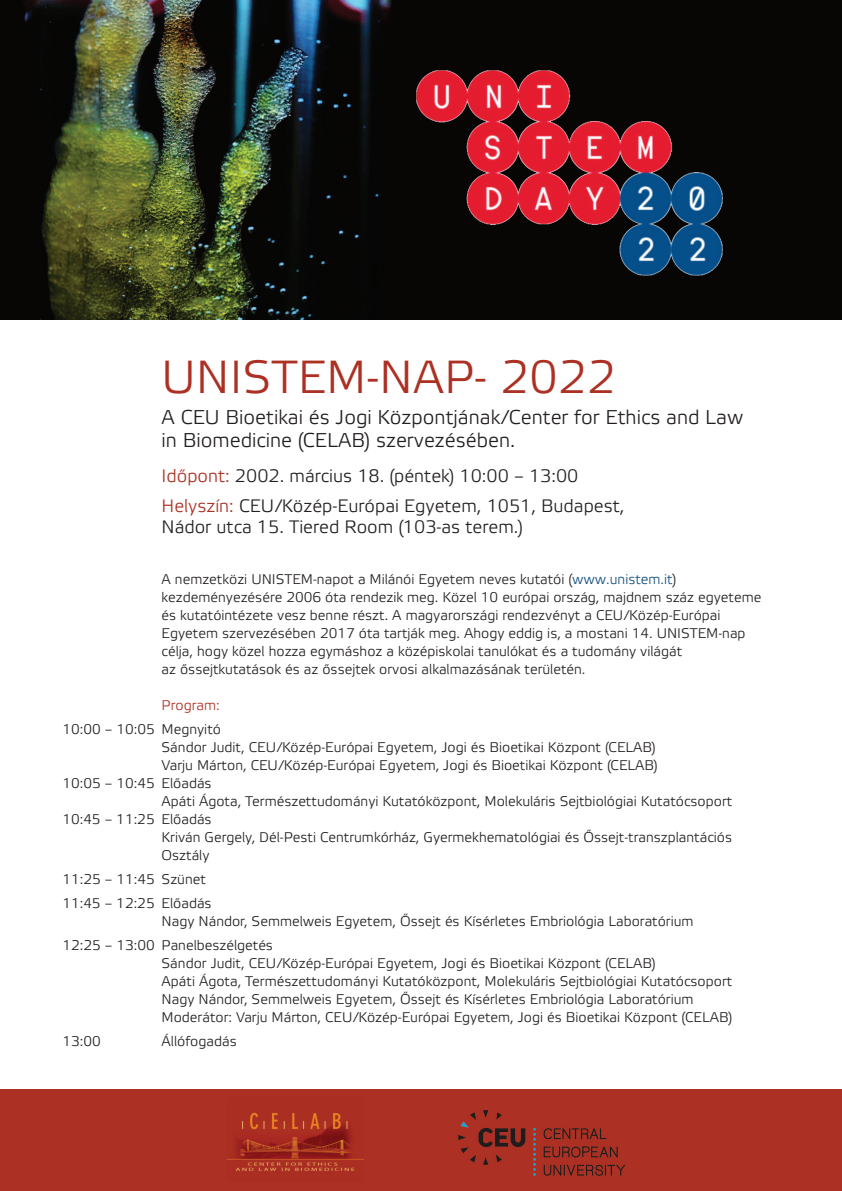
<style>
.page{position:relative;width:842px;height:1191px;background:#fff}
.page>*{position:absolute;margin:0;border:0;box-sizing:border-box;transform-origin:0 0}
.t1{font:46.4px "Elektra Light Pro";color:#ac3023}
.t2{font:20px/23px "Elektra Light Pro";color:#231f20}
.t3{font:18px/21px "Elektra Light Pro";color:#231f20}
.t4{font:14px/18px "Elektra Light Pro";color:#231f20}
.t5{font:14px "Elektra Light Pro";color:#ac3023}
.s1{color:#ac3023}
.s2{color:#124f7f}
</style>
<div class="page">
<div style="left:0;top:1089px;width:842px;height:102px;background:#ac3023"></div>
<img style="left:0;top:0;width:842px;height:319px">
<img style="left:408px;top:62px;width:324px;height:218px">
<img style="left:458px;top:1110px;width:168px;height:66px">
<img style="left:228px;top:1112px;width:135px;height:59px">
<p class="t1" style="left:162px;top:352px;width:456px">UNISTEM-NAP- 2022</p>
<p class="t2" style="left:162px;top:406px;width:583px">A CEU Bioetikai és Jogi Központjának/Center for Ethics and Law in Biomedicine (CELAB) szervezésében.</p>
<p class="t3" style="left:162px;top:466px;width:418px"><span class="s1">Időpont:</span> 2002. március 18. (péntek) 10:00 – 13:00</p>
<p class="t3" style="left:162px;top:496px;width:464px"><span class="s1">Helyszín:</span> CEU/Közép-Európai Egyetem, 1051, Budapest,<br>Nádor utca 15. Tiered Room (103-as terem.)</p>
<p class="t4" style="left:162px;top:570px;width:601px">A nemzetközi UNISTEM-napot a Milánói Egyetem neves kutatói (<span class="s2">www.unistem.it</span>) kezdeményezésére 2006 óta rendezik meg. Közel 10 európai ország, majdnem száz egyeteme és kutatóintézete vesz benne részt. A magyarországi rendezvényt a CEU/Közép-Európai Egyetem szervezésében 2017 óta tartják meg. Ahogy eddig is, a mostani 14. UNISTEM-nap célja, hogy közel hozza egymáshoz a középiskolai tanulókat és a tudomány világát<br>az őssejtkutatások és az őssejtek orvosi alkalmazásának területén.</p>
<p class="t5" style="left:162px;top:697px;width:60px">Program:</p>
<p class="t4" style="left:162px;top:720px;width:498px;text-indent:-99px">10:00 – 10:05 Megnyitó<br>Sándor Judit, CEU/Közép-Európai Egyetem, Jogi és Bioetikai Központ (CELAB)<br>Varju Márton, CEU/Közép-Európai Egyetem, Jogi és Bioetikai Központ (CELAB)</p>
<p class="t4" style="left:162px;top:774px;width:572px;text-indent:-99px">10:05 – 10:45 Előadás<br>Apáti Ágota, Természettudományi Kutatóközpont, Molekuláris Sejtbiológiai Kutatócsoport</p>
<p class="t4" style="left:162px;top:810px;width:572px;text-indent:-99px">10:45 – 11:25 Előadás<br>Kriván Gergely, Dél-Pesti Centrumkórház, Gyermekhematológiai és Őssejt-transzplantációs<br>Osztály</p>
<p class="t4" style="left:62px;top:870px;width:145px">11:25 – 11:45 Szünet</p>
<p class="t4" style="left:162px;top:894px;width:533px;text-indent:-99px">11:45 – 12:25 Előadás<br>Nagy Nándor, Semmelweis Egyetem, Őssejt és Kísérletes Embriológia Laboratórium</p>
<p class="t4" style="left:162px;top:936px;width:572px;text-indent:-99px">12:25 – 13:00 Panelbeszélgetés<br>Sándor Judit, CEU/Közép-Európai Egyetem, Jogi és Bioetikai Központ (CELAB)<br>Apáti Ágota, Természettudományi Kutatóközpont, Molekuláris Sejtbiológiai Kutatócsoport Nagy Nándor, Semmelweis Egyetem, Őssejt és Kísérletes Embriológia Laboratórium Moderátor: Varju Márton, CEU/Közép-Európai Egyetem, Jogi és Bioetikai Központ (CELAB)</p>
<p class="t4" style="left:62px;top:1032px;width:40px">13:00</p>
<p class="t4" style="left:162px;top:1032px;width:77px">Állófogadás</p>
</div>
